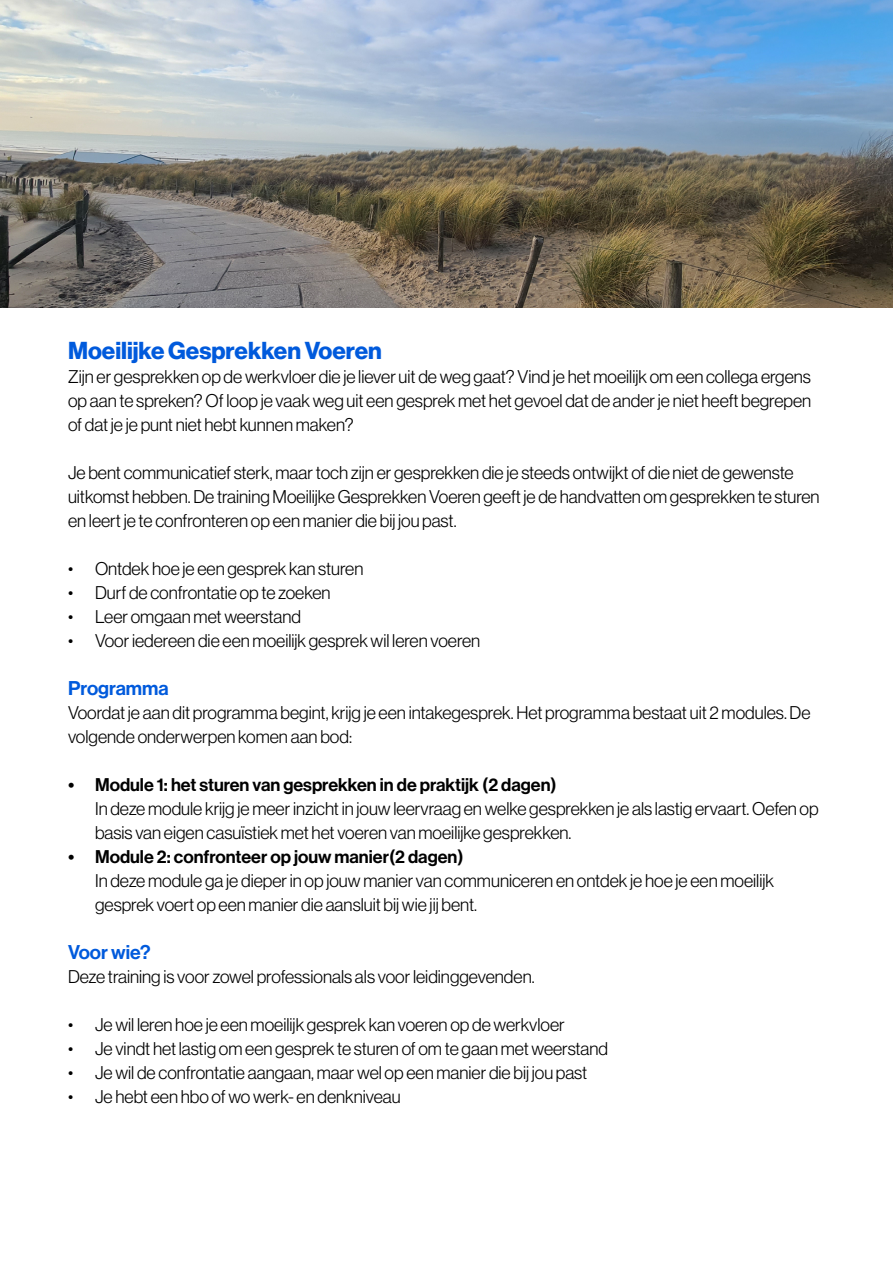
<style>
.page{position:relative;width:893px;height:1263px;background:#fff}
.page>*{position:absolute;margin:0;border:0;box-sizing:border-box;transform-origin:0 0}
.t1{font:24px "N Haas Grotesk DS Pro 75 Bd";color:#005adc}
.t2{font:19.5px "N Haas Grotesk DS Pro 65 Md";color:#005adc}
.t3{font:18px/24px "N Haas Grotesk DS Pro 45 Lt";color:#000}
.t4{font:18px "N Haas Grotesk DS Pro 65 Md";color:#000}
</style>
<div class="page">
<img style="left:0;top:0;width:893px;height:307px">
<h1 class="t1" style="left:68px;top:336px;width:315px">Moeilijke Gesprekken Voeren</h1>
<p class="t3" style="left:68px;top:364px;width:745px;text-align:justify">Zijn er gesprekken op de werkvloer die je liever uit de weg gaat? Vind je het moeilijk om een collega ergens op aan te spreken? Of loop je vaak weg uit een gesprek met het gevoel dat de ander je niet heeft begrepen of dat je je punt niet hebt kunnen maken?</p>
<p class="t3" style="left:68px;top:460px;width:753px">Je bent communicatief sterk, maar toch zijn er gesprekken die je steeds ontwijkt of die niet de gewenste uitkomst hebben. De training Moeilijke Gesprekken Voeren geeft je de handvatten om gesprekken te sturen en leert je te confronteren op een manier die bij jou past.</p>
<p class="t3" style="left:68px;top:556px;width:297px">• Ontdek hoe je een gesprek kan sturen</p>
<p class="t3" style="left:68px;top:580px;width:264px">• Durf de confrontatie op te zoeken</p>
<p class="t3" style="left:68px;top:604px;width:235px">• Leer omgaan met weerstand</p>
<p class="t3" style="left:68px;top:628px;width:414px">• Voor iedereen die een moeilijk gesprek wil leren voeren</p>
<p class="t2" style="left:68px;top:677px;width:102px">Programma</p>
<p class="t3" style="left:68px;top:700px;width:744px">Voordat je aan dit programma begint, krijg je een intakegesprek. Het programma bestaat uit 2 modules. De volgende onderwerpen komen aan bod:</p>
<p class="t4" style="left:68px;top:774px;width:490px">• Module 1: het sturen van gesprekken in de praktijk (2 dagen)</p>
<p class="t3" style="left:95px;top:796px;width:725px">In deze module krijg je meer inzicht in jouw leervraag en welke gesprekken je als lastig ervaart. Oefen op basis van eigen casuïstiek met het voeren van moeilijke gesprekken.</p>
<p class="t4" style="left:68px;top:846px;width:397px">• Module 2: confronteer op jouw manier(2 dagen)</p>
<p class="t3" style="left:95px;top:868px;width:680px">In deze module ga je dieper in op jouw manier van communiceren en ontdek je hoe je een moeilijk gesprek voert op een manier die aansluit bij wie jij bent.</p>
<p class="t2" style="left:68px;top:941px;width:84px">Voor wie?</p>
<p class="t3" style="left:68px;top:964px;width:468px">Deze training is voor zowel professionals als voor leidinggevenden.</p>
<p class="t3" style="left:68px;top:1012px;width:498px">• Je wil leren hoe je een moeilijk gesprek kan voeren op de werkvloer</p>
<p class="t3" style="left:68px;top:1036px;width:542px">• Je vindt het lastig om een gesprek te sturen of om te gaan met weerstand</p>
<p class="t3" style="left:68px;top:1060px;width:521px">• Je wil de confrontatie aangaan, maar wel op een manier die bij jou past</p>
<p class="t3" style="left:68px;top:1084px;width:334px">• Je hebt een hbo of wo werk- en denkniveau</p>
</div>
